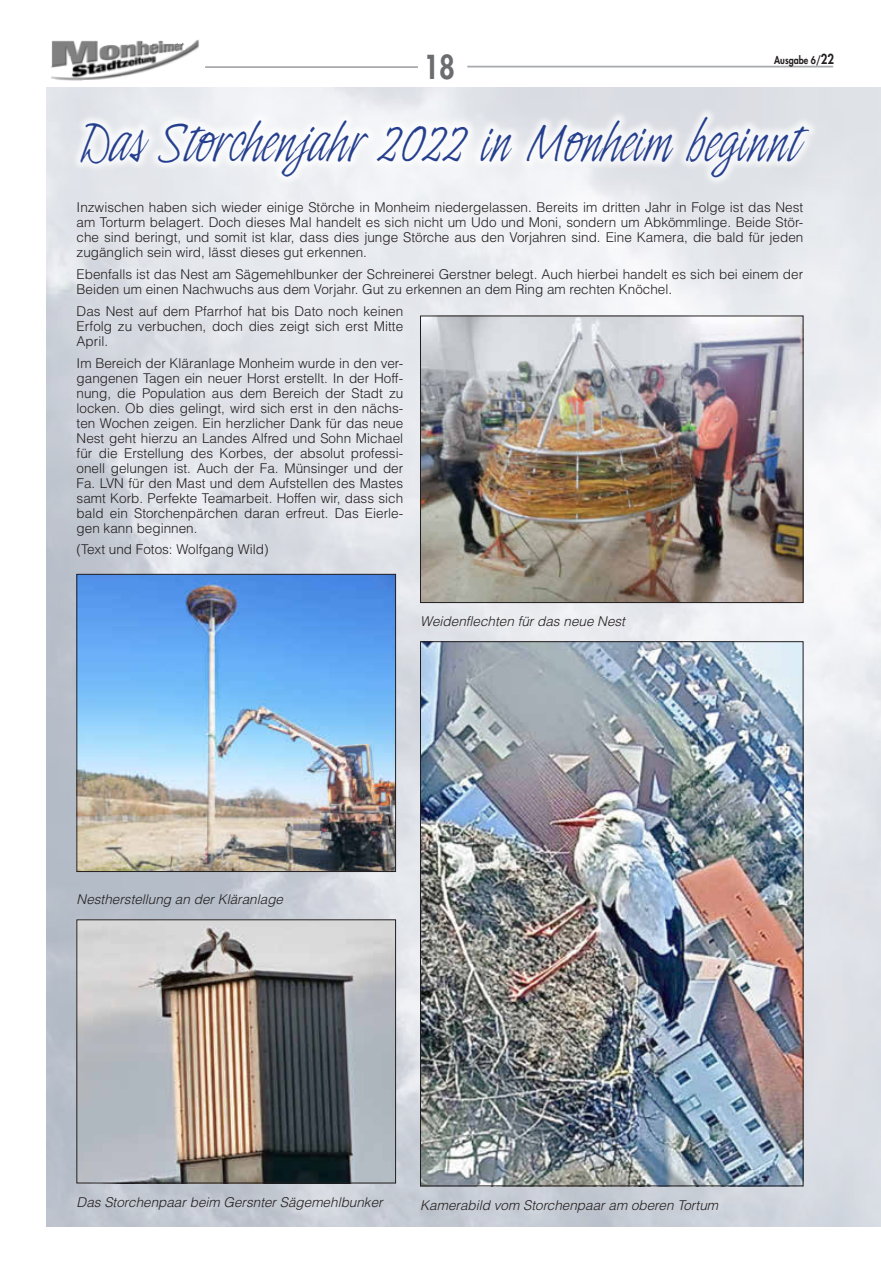
<style>
.page{position:relative;width:881px;height:1263px;background:#fff}
.page>*{position:absolute;margin:0;border:0;box-sizing:border-box;transform-origin:0 0}
.t1{font:55.5px "Indy Italic Plain";color:#253f8e;scale:.9 1}
.t2{font:800 32.1px "Futura LT";color:#6c6d70;scale:.85 1}
.t3{font:300 13.5px/15px "Helvetica LT";color:#231f20;text-align:justify}
.t4{font:italic 300 13.5px "Helvetica LT";color:#231f20}
.t5{font:800 10.5px "Futura LT";color:#231f20;scale:.85 1}
.s1{font-size:13.5px}
</style>
<div class="page">
<img style="left:51px;top:40px;width:148px;height:41px">
<hr style="left:205px;top:66px;width:213px;height:2px;background:#a8a9ad">
<hr style="left:467px;top:66px;width:365px;height:1px;background:#a8a9ad">
<img style="left:47px;top:87px;width:833px;height:1140px">
<img style="left:79px;top:576px;width:314px;height:294px">
<div style="left:77px;top:574px;width:318px;height:298px;border:1px solid #231f20"></div>
<img style="left:79px;top:921px;width:314px;height:260px">
<div style="left:77px;top:919px;width:318px;height:264px;border:1px solid #231f20"></div>
<img style="left:422px;top:318px;width:379px;height:283px">
<div style="left:420px;top:316px;width:383px;height:287px;border:1px solid #231f20"></div>
<img style="left:422px;top:643px;width:379px;height:541px">
<div style="left:71px;top:107px;width:747px;height:80px;background:#fff;opacity:.75"></div>
<h2 class="t2" style="left:423px;top:46px;width:39px">18</h2>
<p class="t5" style="left:774px;top:53px;width:72px">Ausgabe 6/<span class="s1">22</span></p>
<h1 class="t1" style="left:79px;top:109px;width:801px">Das Storchenjahr 2022 in Monheim beginnt</h1>
<p class="t3" style="left:77px;top:200px;width:728px">Inzwischen haben sich wieder einige Störche in Monheim niedergelassen. Bereits im dritten Jahr in Folge ist das Nest am Torturm belagert. Doch dieses Mal handelt es sich nicht um Udo und Moni, sondern um Abkömmlinge. Beide Stör&shy;che sind beringt, und somit ist klar, dass dies junge Störche aus den Vorjahren sind. Eine Kamera, die bald für jeden zugänglich sein wird, lässt dieses gut erkennen.</p>
<p class="t3" style="left:77px;top:267px;width:727px">Ebenfalls ist das Nest am Sägemehlbunker der Schreinerei Gerstner belegt. Auch hierbei handelt es sich bei einem der<br>Beiden um einen Nachwuchs aus dem Vorjahr. Gut zu erkennen an dem Ring am rechten Knöchel.</p>
<p class="t3" style="left:77px;top:303px;width:328px">Das Nest auf dem Pfarrhof hat bis Dato noch keinen Erfolg zu verbuchen, doch dies zeigt sich erst Mitte April.</p>
<p class="t3" style="left:77px;top:355px;width:328px">Im Bereich der Kläranlage Monheim wurde in den ver&shy;gangenen Tagen ein neuer Horst erstellt. In der Hoff&shy;nung, die Population aus dem Bereich der Stadt zu locken. Ob dies gelingt, wird sich erst in den nächs&shy;ten Wochen zeigen. Ein herzlicher Dank für das neue Nest geht hierzu an Landes Alfred und Sohn Michael für die Erstellung des Korbes, der absolut professi&shy;onell gelungen ist. Auch der Fa. Münsinger und der Fa. LVN für den Mast und dem Aufstellen des Mastes samt Korb. Perfekte Teamarbeit. Hoffen wir, dass sich bald ein Storchenpärchen daran erfreut. Das Eierle&shy;gen kann beginnen.</p>
<p class="t3" style="left:77px;top:542px;width:193px">(Text und Fotos: Wolfgang Wild)</p>
<p class="t4" style="left:77px;top:891px;width:208px">Nestherstellung an der Kläranlage</p>
<p class="t4" style="left:420px;top:613px;width:206px">Weidenflechten für das neue Nest</p>
<p class="t4" style="left:77px;top:1193px;width:307px">Das Storchenpaar beim Gersnter Sägemehlbunker</p>
<p class="t4" style="left:420px;top:1196px;width:299px">Kamerabild vom Storchenpaar am oberen Tortum</p>
</div>
